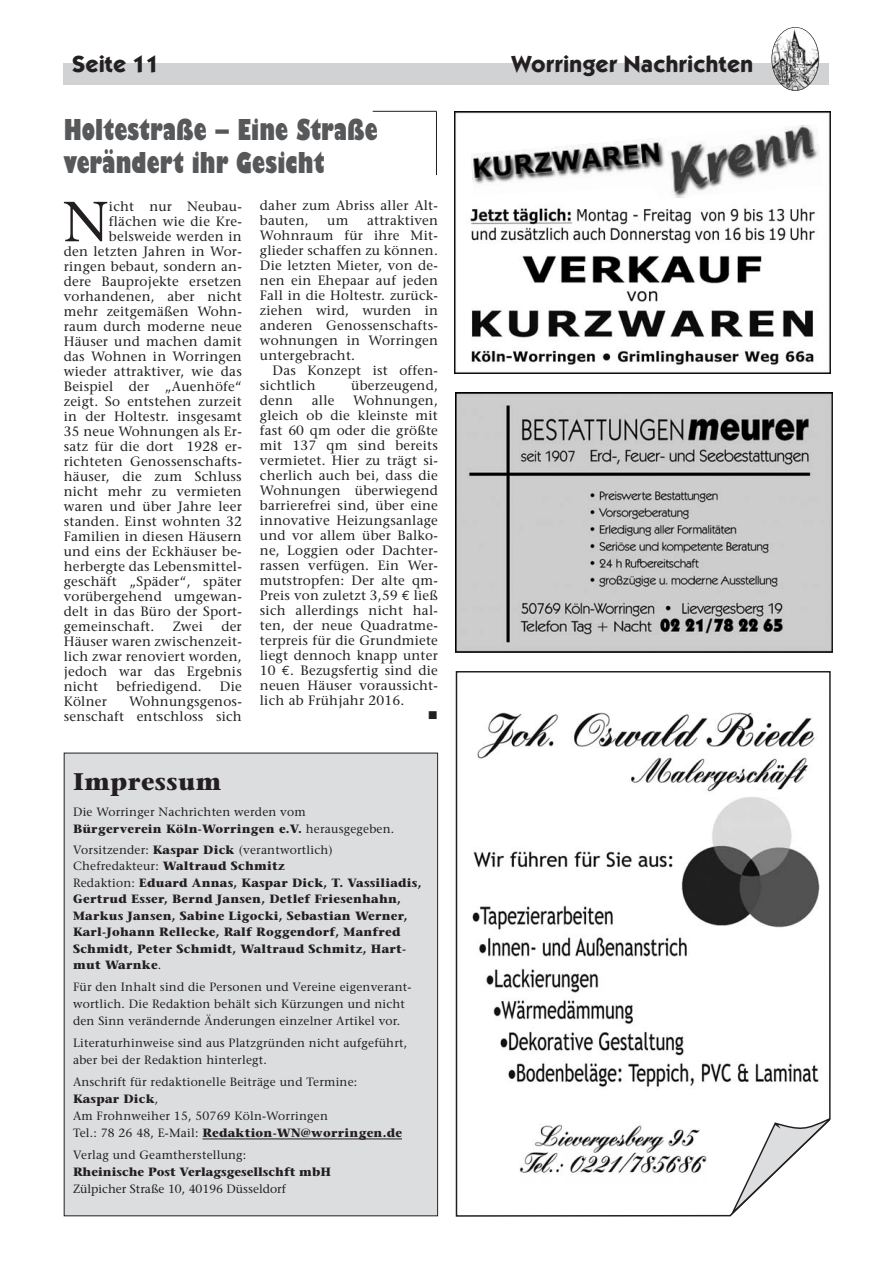
<style>
.page{position:relative;width:893px;height:1263px;background:#fff}
.page>*{position:absolute;margin:0;border:0;box-sizing:border-box;transform-origin:0 0}
.t1{font:56.25px "Stone Serif";color:#231f20}
.t2{font:800 condensed 31.5px/33px "Giltus T";color:#57585a}
.t3{font:700 24px "Kabel Itc T";color:#231f20}
.t4{font:700 24px "Stone Serif";letter-spacing:.02em;color:#231f20}
.t5{font:13.5px/15px "Stone Serif";letter-spacing:.015em;color:#231f20;text-align:justify}
.t6{font:13.5px "Wingdings";color:#231f20}
.t7{font:12px/17.2px "Stone Serif";letter-spacing:.015em;color:#231f20}
.t8{font:700 12px/16.5px "Stone Serif";letter-spacing:.02em;color:#231f20}
.t9{font:700 12px "Stone Serif";color:#231f20}
.s1{font-family:"Euro Mono"}
.s2{font-weight:700}
.s3{font-weight:400}
</style>
<div class="page">
<div style="left:64px;top:64px;width:765px;height:21px;background:#d1d2d4"></div>
<img style="left:773px;top:27px;width:46px;height:64px">
<div style="left:771px;top:27px;width:48px;height:64px;border:1px solid #231f20;border-radius:50%"></div>
<img style="left:455px;top:111px;width:375px;height:263px">
<img style="left:471px;top:124px;width:351px;height:83px">
<svg style="left:456px;top:671px;width:375px;height:546px"></svg>
<svg style="left:735px;top:1118px;width:95px;height:91px"></svg>
<img style="left:465px;top:930px;width:360px;height:184px">
<svg style="left:459px;top:708px;width:366px;height:222px"></svg>
<img style="left:460px;top:708px;width:362px;height:91px">
<img style="left:534px;top:1123px;width:166px;height:29px">
<img style="left:518px;top:1152px;width:190px;height:31px">
<img style="left:456px;top:392px;width:377px;height:261px">
<div style="left:65px;top:753px;width:372px;height:462px;background:#dcdddf"></div>
<hr style="left:202px;top:1138px;width:136px;height:1px;background:#231f20">
<hr style="left:338px;top:1138px;width:64px;height:1px;background:#231f20">
<hr style="left:373px;top:111px;width:63px;height:1px;background:#231f20">
<hr style="left:436px;top:111px;width:1px;height:64px;background:#231f20">
<h3 class="t3" style="left:72px;top:49px;width:88px">Seite 11</h3>
<h3 class="t3" style="left:511px;top:49px;width:244px">Worringer Nachrichten</h3>
<h2 class="t2" style="left:64px;top:113px;width:316px">Holtestraße – Eine Straße verändert ihr Gesicht</h2>
<h1 class="t1" style="left:63px;top:200px;width:46px">N</h1>
<p class="t5" style="left:109px;top:200px;width:134px">icht nur Neubau-</p>
<p class="t5" style="left:260px;top:199px;width:180px">daher zum Abriss aller Alt&shy;bauten,</p>
<p class="t5" style="left:260px;top:214px;width:180px;text-indent:107px">attraktiven Wohnraum für ihre Mit&shy;glieder schaffen zu können.<br>Die letzten Mieter, von de&shy;nen ein Ehepaar auf jeden Fall in die Holtestr. zurück&shy;ziehen wird, wurden in anderen Genossenschafts&shy;wohnungen in Worringen untergebracht.</p>
<p class="t5" style="left:260px;top:364px;width:180px;text-indent:13px">Das Konzept ist offen&shy;sichtlich</p>
<p class="t5" style="left:109px;top:215px;width:134px">flächen wie die Kre-</p>
<p class="t5" style="left:109px;top:230px;width:134px">belsweide werden in</p>
<p class="t5" style="left:64px;top:245px;width:180px">den letzten Jahren in Wor-</p>
<p class="t5" style="left:64px;top:260px;width:180px">ringen bebaut, sondern an-</p>
<p class="t5" style="left:64px;top:275px;width:180px">dere Bauprojekte ersetzen</p>
<p class="t5" style="left:64px;top:290px;width:180px">vorhandenen, aber nicht</p>
<p class="t5" style="left:64px;top:305px;width:180px">mehr zeitgemäßen Wohn-</p>
<p class="t5" style="left:64px;top:320px;width:180px">raum durch moderne neue</p>
<p class="t5" style="left:64px;top:335px;width:180px">Häuser und machen damit</p>
<p class="t5" style="left:64px;top:350px;width:180px">das Wohnen in Worringen</p>
<p class="t5" style="left:64px;top:365px;width:180px">wieder attraktiver, wie das</p>
<p class="t5" style="left:64px;top:380px;width:180px">Beispiel der „Auenhöfe“</p>
<p class="t5" style="left:64px;top:395px;width:180px">zeigt. So entstehen zurzeit</p>
<p class="t5" style="left:64px;top:410px;width:180px">in der Holtestr. insgesamt</p>
<p class="t5" style="left:64px;top:425px;width:180px">35 neue Wohnungen als Er-</p>
<p class="t5" style="left:64px;top:440px;width:180px">satz für die dort 1928 er-</p>
<p class="t5" style="left:64px;top:455px;width:180px">richteten Genossenschafts-</p>
<p class="t5" style="left:64px;top:470px;width:180px">häuser, die zum Schluss</p>
<p class="t5" style="left:64px;top:485px;width:180px">nicht mehr zu vermieten</p>
<p class="t5" style="left:64px;top:500px;width:180px">waren und über Jahre leer</p>
<p class="t5" style="left:64px;top:515px;width:180px">standen. Einst wohnten 32</p>
<p class="t5" style="left:64px;top:530px;width:180px">Familien in diesen Häusern</p>
<p class="t5" style="left:64px;top:545px;width:180px">und eins der Eckhäuser be-</p>
<p class="t5" style="left:64px;top:560px;width:180px">herbergte das Lebensmittel-</p>
<p class="t5" style="left:64px;top:575px;width:180px">geschäft „Späder“, später</p>
<p class="t5" style="left:64px;top:590px;width:180px">vorübergehend umgewan-</p>
<p class="t5" style="left:64px;top:605px;width:180px">delt in das Büro der Sport-</p>
<p class="t5" style="left:64px;top:620px;width:92px">gemeinschaft.</p>
<p class="t5" style="left:173px;top:620px;width:32px">Zwei</p>
<p class="t5" style="left:327px;top:214px;width:23px">um</p>
<p class="t5" style="left:351px;top:379px;width:88px">überzeugend,</p>
<p class="t5" style="left:260px;top:394px;width:180px;text-indent:93px">Wohnungen, gleich ob die kleinste mit fast 60 qm oder die größte mit 137 qm sind bereits vermietet. Hier zu trägt si&shy;cherlich auch bei, dass die Wohnungen überwiegend barrierefrei sind, über eine innovative Heizungsanlage und vor allem über Balko&shy;ne, Loggien oder Dachter&shy;rassen verfügen. Ein Wer&shy;mutstropfen: Der alte qm-Preis von zuletzt 3,59 <span class="s1">€</span> ließ sich allerdings nicht hal&shy;ten, der neue Quadratme&shy;terpreis für die Grundmiete liegt dennoch knapp unter 10 <span class="s1">€</span>. Bezugsfertig sind die neuen Häuser voraussicht&shy;lich ab Frühjahr 2016.</p>
<p class="t6" style="left:428px;top:707px;width:12px">■</p>
<p class="t5" style="left:260px;top:394px;width:35px">denn</p>
<p class="t5" style="left:312px;top:394px;width:24px">alle</p>
<p class="t5" style="left:64px;top:620px;width:180px;text-indent:158px">der Häuser waren zwischenzeit&shy;lich zwar renoviert worden, jedoch war das Ergebnis nicht</p>
<p class="t5" style="left:116px;top:680px;width:87px">befriedigend.</p>
<p class="t5" style="left:220px;top:680px;width:23px">Die</p>
<p class="t5" style="left:64px;top:695px;width:45px">Kölner</p>
<p class="t5" style="left:64px;top:695px;width:180px;text-align:right">Wohnungsgenos-<br>senschaft entschloss sich</p>
<h3 class="t4" style="left:73px;top:772px;width:150px">Impressum</h3>
<p class="t7" style="left:73px;top:804px;width:323px">Die Worringer Nachrichten werden vom<br><span class="s2">Bürgerverein Köln-Worringen e.V.</span> herausgegeben.</p>
<p class="t8" style="left:73px;top:843px;width:350px"><span class="s3">Vorsitzender:</span> Kaspar Dick <span class="s3">(verantwortlich)<br>Chefredakteur:</span> Waltraud Schmitz<br><span class="s3">Redaktion:</span> Eduard Annas, Kaspar Dick, T. Vassiliadis, Gertrud Esser, Bernd Jansen, Detlef Friesenhahn, Markus Jansen, Sabine Ligocki, Sebastian Werner, Karl-Johann Rellecke, Ralf Roggendorf, Manfred Schmidt, Peter Schmidt, Waltraud Schmitz, Hart&shy;mut Warnke<span class="s3">.</span></p>
<p class="t7" style="left:73px;top:979px;width:340px">Für den Inhalt sind die Personen und Vereine eigenverant&shy;wortlich. Die Redaktion behält sich Kürzungen und nicht den Sinn verändernde Änderungen einzelner Artikel vor.</p>
<p class="t7" style="left:73px;top:1035px;width:336px">Literaturhinweise sind aus Platzgründen nicht aufgeführt, aber bei der Redaktion hinterlegt.</p>
<p class="t7" style="left:73px;top:1074px;width:330px">Anschrift für redaktionelle Beiträge und Termine:<br><span class="s2">Kaspar Dick</span>,<br>Am Frohnweiher 15, 50769 Köln-Worringen<br>Tel.: 78 26 48, E-Mail: <span class="s2">Redaktion-WN@worringen.de</span></p>
<p class="t7" style="left:73px;top:1147px;width:175px">Verlag und Geamtherstellung:</p>
<p class="t9" style="left:73px;top:1167px;width:260px">Rheinische Post Verlagsgesellschft mbH</p>
<p class="t7" style="left:73px;top:1182px;width:214px">Zülpicher Straße 10, 40196 Düsseldorf</p>
</div>
